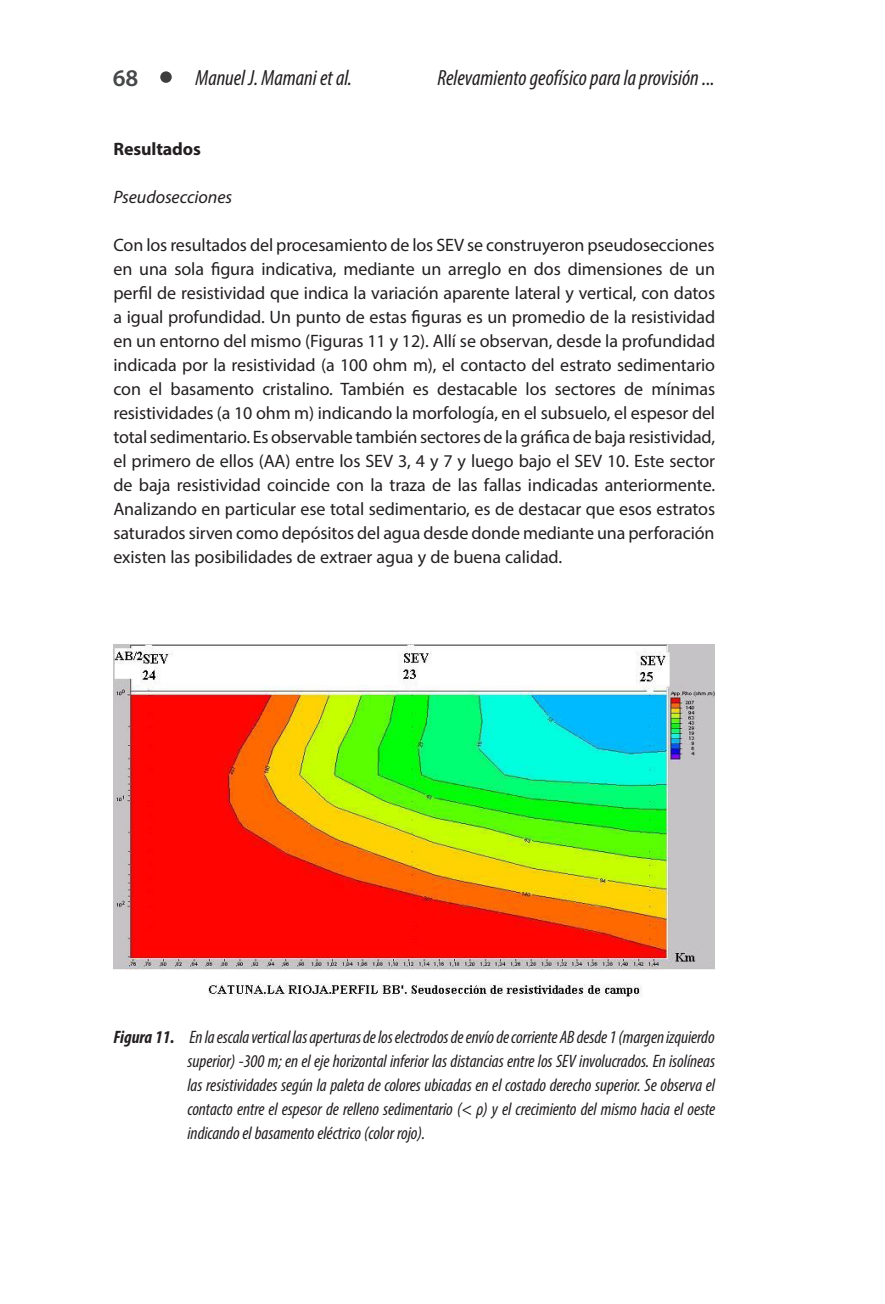
<style>
.page{position:relative;width:885px;height:1304px;background:#fff}
.page>*{position:absolute;margin:0;border:0;box-sizing:border-box;transform-origin:0 0}
.t1{font:600 24px "Myriad Pro";color:#464748}
.t2{font:italic condensed 22px "Myriad Pro";color:#231f20}
.cuerpo_de_texto{font:18px/24px "Myriad Pro";letter-spacing:-.005em;color:#231f20;text-align:justify}
.cuerpo_de_texto-2{font:italic condensed 18px/24px "Myriad Pro";letter-spacing:-.005em;color:#231f20;text-align:justify}
.cuerpo_de_texto-3{font:italic 18px "Myriad Pro";letter-spacing:-.005em;color:#231f20}
.cuerpo_de_texto-4{font:700 18px "Myriad Pro";letter-spacing:-.005em;color:#231f20}
.s1{font-weight:700}
</style>
<div class="page">
<div style="left:160px;top:71px;width:12px;height:12px;background:#3e3e3f;border-radius:50%"></div>
<img style="left:113px;top:644px;width:601px;height:353px">
<h1 class="t1" style="left:113px;top:63px;width:27px">68</h1>
<p class="t2" style="left:195px;top:64px;width:158px">Manuel J. Mamani et al.</p>
<p class="t2" style="left:437px;top:64px;width:279px">Relevamiento geofísico para la provisión ...</p>
<p class="cuerpo_de_texto-4" style="left:113px;top:137px;width:89px">Resultados</p>
<p class="cuerpo_de_texto-3" style="left:113px;top:186px;width:120px">Pseudosecciones</p>
<p class="cuerpo_de_texto" style="left:113px;top:233px;width:603px">Con los resultados del procesamiento de los SEV se construyeron pseudosecciones en una sola figura indicativa, mediante un arreglo en dos dimensiones de un perfil de resistividad que indica la variación aparente lateral y vertical, con datos a igual profundidad. Un punto de estas figuras es un promedio de la resistividad en un entorno del mismo (Figuras 11 y 12). Allí se observan, desde la profundidad indicada por la resistividad (a 100 ohm m), el contacto del estrato sedimentario con el basamento cristalino. También es destacable los sectores de mínimas resistividades (a 10 ohm m) indicando la morfología, en el subsuelo, el espesor del total sedimentario. Es observable también sectores de la gráfica de baja resistividad, el primero de ellos (AA) entre los SEV 3, 4 y 7 y luego bajo el SEV 10. Este sector de baja resistividad coincide con la traza de las fallas indicadas anteriormente.<br>Analizando en particular ese total sedimentario, es de destacar que esos estratos saturados sirven como depósitos del agua desde donde mediante una perforación existen las posibilidades de extraer agua y de buena calidad.</p>
<p class="cuerpo_de_texto-2" style="left:187px;top:1025px;width:529px;text-indent:-74px"><span class="s1">Figura 11.</span> En la escala vertical las aperturas de los electrodos de envío de corriente AB desde 1 (margen izquierdo superior) -300 m; en el eje horizontal inferior las distancias entre los SEV involucrados. En isolíneas las resistividades según la paleta de colores ubicadas en el costado derecho superior. Se observa el contacto entre el espesor de relleno sedimentario (&lt; ρ) y el crecimiento del mismo hacia el oeste indicando el basamento eléctrico (color rojo).</p>
</div>
